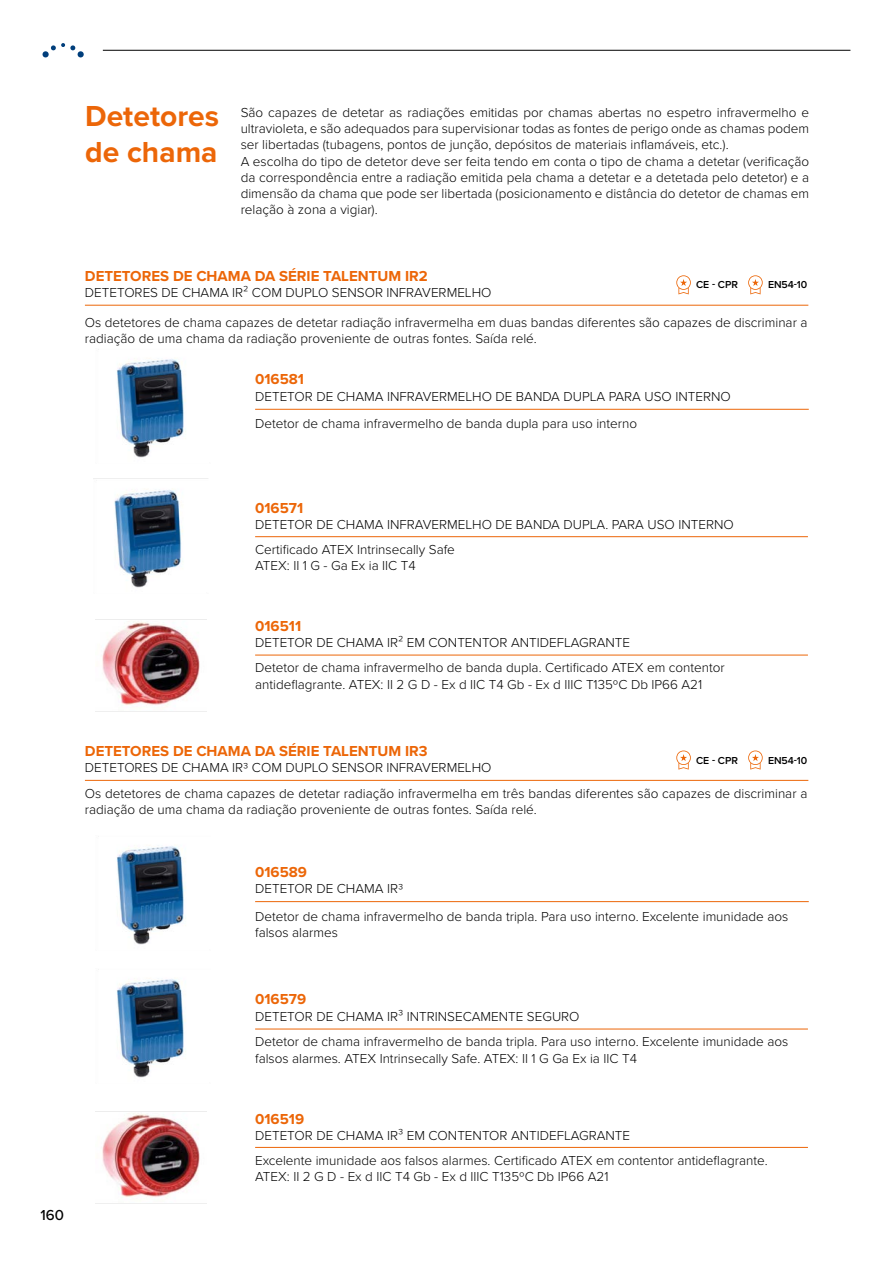
<style>
.page{position:relative;width:893px;height:1263px;background:#fff}
.page>*{position:absolute;margin:0;border:0;box-sizing:border-box;transform-origin:0 0}
.t1{font:700 30px/36px "Proxima Nova";color:#ec6608}
.t2{font:700 15px "Proxima Nova";color:#ec6608}
.t3{font:500 15px "Proxima Nova";color:#000}
.t4{font:300 13.5px/16.2px "Proxima Nova";color:#000}
.t5{font:600 10.5px "Proxima Nova";letter-spacing:-.005em;color:#000}
</style>
<div class="page">
<img style="left:116px;top:359px;width:70px;height:99px">
<img style="left:116px;top:846px;width:70px;height:99px">
<img style="left:116px;top:979px;width:70px;height:99px">
<img style="left:114px;top:490px;width:69px;height:98px">
<img style="left:95px;top:619px;width:111px;height:93px">
<img style="left:95px;top:1111px;width:111px;height:93px">
<hr style="left:85px;top:305px;width:723px;height:1px;background:#ec6608">
<hr style="left:85px;top:780px;width:723px;height:1px;background:#ec6608">
<hr style="left:255px;top:409px;width:554px;height:1px;background:#ec6608">
<hr style="left:255px;top:901px;width:554px;height:1px;background:#ec6608">
<hr style="left:255px;top:536px;width:553px;height:1px;background:#ec6608">
<hr style="left:255px;top:1029px;width:553px;height:1px;background:#ec6608">
<hr style="left:255px;top:655px;width:553px;height:1px;background:#ec6608">
<hr style="left:255px;top:1147px;width:553px;height:1px;background:#ec6608">
<svg style="left:748px;top:275px;width:15px;height:19px"></svg>
<svg style="left:748px;top:750px;width:15px;height:19px"></svg>
<svg style="left:676px;top:275px;width:15px;height:19px"></svg>
<svg style="left:676px;top:750px;width:15px;height:19px"></svg>
<svg style="left:43px;top:43px;width:41px;height:14px"></svg>
<hr style="left:103px;top:50px;width:747px;height:1px;background:#000">
<h1 class="t1" style="left:85px;top:98px;width:135px">Detetores de chama</h1>
<p class="t4" style="left:241px;top:104px;width:570px">São capazes de detetar as radiações emitidas por chamas abertas no espetro infravermelho e ultravioleta, e são adequados para supervisionar todas as fontes de perigo onde as chamas podem ser libertadas (tubagens, pontos de junção, depósitos de materiais inflamáveis, etc.).<br>A escolha do tipo de detetor deve ser feita tendo em conta o tipo de chama a detetar (verificação da correspondência entre a radiação emitida pela chama a detetar e a detetada pelo detetor) e a dimensão da chama que pode ser libertada (posicionamento e distância do detetor de chamas em relação à zona a vigiar).</p>
<p class="t2" style="left:85px;top:265px;width:344px">DETETORES DE CHAMA DA SÉRIE TALENTUM IR2</p>
<p class="t4" style="left:85px;top:284px;width:408px">DETETORES DE CHAMA IR² COM DUPLO SENSOR INFRAVERMELHO</p>
<p class="t5" style="left:696px;top:277px;width:43px">CE - CPR</p>
<p class="t5" style="left:768px;top:277px;width:41px">EN54-10</p>
<p class="t4" style="left:85px;top:313px;width:724px">Os detetores de chama capazes de detetar radiação infravermelha em duas bandas diferentes são capazes de discriminar a radiação de uma chama da radiação proveniente de outras fontes. Saída relé.</p>
<p class="t2" style="left:255px;top:368px;width:50px">016581</p>
<p class="t4" style="left:255px;top:387px;width:477px">DETETOR DE CHAMA INFRAVERMELHO DE BANDA DUPLA PARA USO INTERNO</p>
<p class="t4" style="left:255px;top:415px;width:384px">Detetor de chama infravermelho de banda dupla para uso interno</p>
<p class="t2" style="left:255px;top:497px;width:50px">016571</p>
<p class="t4" style="left:255px;top:516px;width:480px">DETETOR DE CHAMA INFRAVERMELHO DE BANDA DUPLA. PARA USO INTERNO</p>
<p class="t4" style="left:255px;top:541px;width:201px">Certificado ATEX Intrinsecally Safe<br>ATEX: II 1 G - Ga Ex ia IIC T4</p>
<p class="t2" style="left:255px;top:615px;width:48px">016511</p>
<p class="t4" style="left:255px;top:634px;width:377px">DETETOR DE CHAMA IR² EM CONTENTOR ANTIDEFLAGRANTE</p>
<p class="t4" style="left:255px;top:659px;width:471px">Detetor de chama infravermelho de banda dupla. Certificado ATEX em contentor antideflagrante. ATEX: II 2 G D - Ex d IIC T4 Gb - Ex d IIIC T135ºC Db IP66 A21</p>
<p class="t2" style="left:85px;top:740px;width:344px">DETETORES DE CHAMA DA SÉRIE TALENTUM IR3</p>
<p class="t4" style="left:85px;top:759px;width:408px">DETETORES DE CHAMA IR3 COM DUPLO SENSOR INFRAVERMELHO</p>
<p class="t5" style="left:696px;top:752px;width:43px">CE - CPR</p>
<p class="t5" style="left:768px;top:752px;width:41px">EN54-10</p>
<p class="t4" style="left:85px;top:785px;width:724px">Os detetores de chama capazes de detetar radiação infravermelha em três bandas diferentes são capazes de discriminar a radiação de uma chama da radiação proveniente de outras fontes. Saída relé.</p>
<p class="t2" style="left:255px;top:860px;width:53px">016589</p>
<p class="t4" style="left:255px;top:879px;width:150px">DETETOR DE CHAMA IR3</p>
<p class="t4" style="left:255px;top:907px;width:535px">Detetor de chama infravermelho de banda tripla. Para uso interno. Excelente imunidade aos falsos alarmes</p>
<p class="t3" style="left:41px;top:1204px;width:25px">160</p>
<p class="t2" style="left:255px;top:988px;width:52px">016579</p>
<p class="t4" style="left:255px;top:1007px;width:326px">DETETOR DE CHAMA IR³ INTRINSECAMENTE SEGURO</p>
<p class="t4" style="left:255px;top:1033px;width:535px">Detetor de chama infravermelho de banda tripla. Para uso interno. Excelente imunidade aos falsos alarmes. ATEX Intrinsecally Safe. ATEX: II 1 G Ga Ex ia IIC T4</p>
<p class="t2" style="left:255px;top:1107px;width:50px">016519</p>
<p class="t4" style="left:255px;top:1126px;width:376px">DETETOR DE CHAMA IR³ EM CONTENTOR ANTIDEFLAGRANTE</p>
<p class="t4" style="left:255px;top:1151px;width:514px">Excelente imunidade aos falsos alarmes. Certificado ATEX em contentor antideflagrante.<br>ATEX: II 2 G D - Ex d IIC T4 Gb - Ex d IIIC T135ºC Db IP66 A21</p>
</div>
